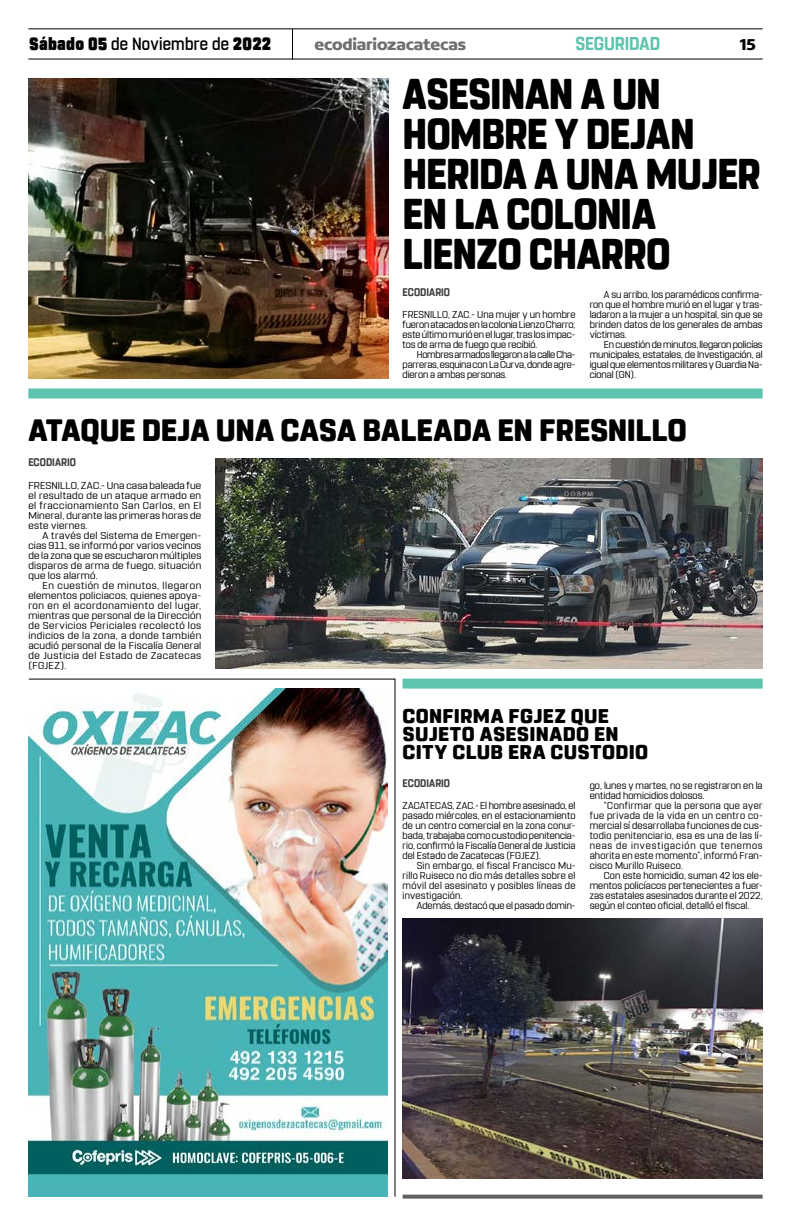
<style>
.page{position:relative;width:791px;height:1225px;background:#fff}
.page>*{position:absolute;margin:0;border:0;box-sizing:border-box;transform-origin:0 0}
.t1{font:800 42.9px/40px "Rohn Rounded";letter-spacing:-.025em;color:#000;scale:.91 1}
.t2{font:800 30.8px "Rohn Rounded";letter-spacing:-.005em;color:#000}
.t3{font:800 19.8px/18px "Rohn Rounded";letter-spacing:.015em;color:#000;scale:1.05 1}
.t4{font:700 18.6px "Rohn Rounded";letter-spacing:-.01em;color:#5ec4af;scale:.91 1}
.t5{font:500 17.6px "Rohn Rounded";letter-spacing:.015em;color:#000;scale:.91 1}
.t6{font:700 16.9px "Concord";letter-spacing:-.01em;color:#706f6f}
.t7{font:700 16.9px "Concord";color:#000}
.t8{font:700 11px "Rohn Rounded";letter-spacing:.005em;color:#3d3d3d;scale:.91 1}
.t9{font:10px/10px "Rohn Rounded";letter-spacing:.01em;color:#000;text-align:justify}
.t10{font:10px/10px "Rohn Rounded";letter-spacing:.01em;color:#000;text-align:justify;scale:1.06 1}
.s1{font-weight:900}
</style>
<div class="page">
<hr style="left:28px;top:28px;width:735px;height:1px;background:#000">
<hr style="left:28px;top:59px;width:735px;height:1px;background:#000">
<hr style="left:292px;top:29px;width:1px;height:31px;background:#000">
<svg style="left:403px;top:1194px;width:360px;height:4px"></svg>
<svg style="left:28px;top:678px;width:368px;height:519px"></svg>
<img style="left:28px;top:688px;width:360px;height:508px">
<div style="left:28px;top:388px;width:735px;height:10px;background:#5ec4af"></div>
<div style="left:403px;top:678px;width:360px;height:10px;background:#5ec4af"></div>
<img style="left:28px;top:78px;width:360px;height:300px">
<img style="left:215px;top:458px;width:548px;height:210px">
<img style="left:403px;top:918px;width:360px;height:260px">
<h3 class="t5" style="left:29px;top:33px;width:268px"><span class="s1">Sábado 05</span> de Noviembre de <span class="s1">2022</span></h3>
<h3 class="t6" style="left:314px;top:34px;width:153px">ecodiariozacatecas</h3>
<h3 class="t4" style="left:575px;top:32px;width:95px">SEGURIDAD</h3>
<h3 class="t7" style="left:740px;top:34px;width:18px">15</h3>
<h1 class="t1" style="left:403px;top:75px;width:395px">ASESINAN A UN<br>HOMBRE Y DEJAN<br>HERIDA A UNA MUJER<br>EN LA COLONIA<br>LIENZO CHARRO</h1>
<p class="t8" style="left:403px;top:286px;width:54px">ECODIARIO</p>
<p class="t9" style="left:590px;top:290px;width:174px;text-indent:14px">A su arribo, los paramédicos confirma&shy;ron que el hombre murió en el lugar y tras&shy;ladaron a la mujer a un hospital, sin que se brinden datos de los generales de ambas víctimas.</p>
<p class="t9" style="left:590px;top:340px;width:174px;text-indent:14px">En cuestión de minutos, llegaron policías municipales, estatales, de Investigación, al igual que elementos militares y Guardia Na&shy;cional (GN).</p>
<h2 class="t2" style="left:28px;top:412px;width:660px">ATAQUE DEJA UNA CASA BALEADA EN FRESNILLO</h2>
<p class="t10" style="left:28px;top:480px;width:165px">FRESNILLO, ZAC.- Una casa baleada fue el resultado de un ataque armado en el fraccionamiento San Carlos, en El Mineral, durante las primeras horas de este viernes.</p>
<p class="t10" style="left:28px;top:530px;width:165px;text-indent:14px">A través del Sistema de Emergen&shy;cias 911, se informó por varios vecinos de la zona que se escucharon múltiples disparos de arma de fuego, situación que los alarmó.</p>
<p class="t10" style="left:28px;top:580px;width:165px;text-indent:14px">En cuestión de minutos, llegaron elementos policiacos, quienes apoya&shy;ron en el acordonamiento del lugar, mientras que personal de la Dirección de Servicios Periciales recolectó los indicios de la zona, a donde también acudió personal de la Fiscalía General de Justicia del Estado de Zacatecas (FGJEZ).</p>
<p class="t9" style="left:403px;top:310px;width:174px">FRESNILLO, ZAC.- Una mujer y un hombre fueron atacados en la colonia Lienzo Charro; este último murió en el lugar, tras los impac&shy;tos de arma de fuego que recibió.</p>
<p class="t9" style="left:403px;top:350px;width:174px;text-indent:14px">Hombres armados llegaron a la calle Cha&shy;parreras, esquina con La Curva, donde agre&shy;dieron a ambas personas.</p>
<p class="t8" style="left:28px;top:456px;width:54px">ECODIARIO</p>
<h3 class="t3" style="left:403px;top:707px;width:235px">CONFIRMA FGJEZ QUE<br>SUJETO ASESINADO EN<br>CITY CLUB ERA CUSTODIO</h3>
<p class="t8" style="left:403px;top:776px;width:54px">ECODIARIO</p>
<p class="t9" style="left:590px;top:780px;width:174px">go, lunes y martes, no se registraron en la entidad homicidios dolosos.</p>
<p class="t9" style="left:590px;top:800px;width:174px;text-indent:14px">“Confirmar que la persona que ayer fue privada de la vida en un centro co&shy;mercial sí desarrollaba funciones de cus&shy;todio penitenciario, esa es una de las lí&shy;neas de investigación que tenemos ahorita en este momento”, informó Fran&shy;cisco Murillo Ruiseco.</p>
<p class="t9" style="left:590px;top:870px;width:174px;text-indent:14px">Con este homicidio, suman 42 los ele&shy;mentos policíacos pertenecientes a fuer&shy;zas estatales asesinados durante el 2022, según el conteo oficial, detalló el fiscal.</p>
<p class="t9" style="left:403px;top:800px;width:174px">ZACATECAS, ZAC.- El hombre asesinado, el pasado miércoles, en el estacionamiento de un centro comercial en la zona conur&shy;bada, trabajaba como custodio penitencia&shy;rio, confirmó la Fiscalía General de Justicia del Estado de Zacatecas (FGJEZ).</p>
<p class="t9" style="left:403px;top:860px;width:174px;text-indent:14px">Sin embargo, el fiscal Francisco Mu&shy;rillo Ruiseco no dio más detalles sobre el móvil del asesinato y posibles líneas de investigación.</p>
<p class="t9" style="left:417px;top:900px;width:160px">Además, destacó que el pasado domin-</p>
</div>
